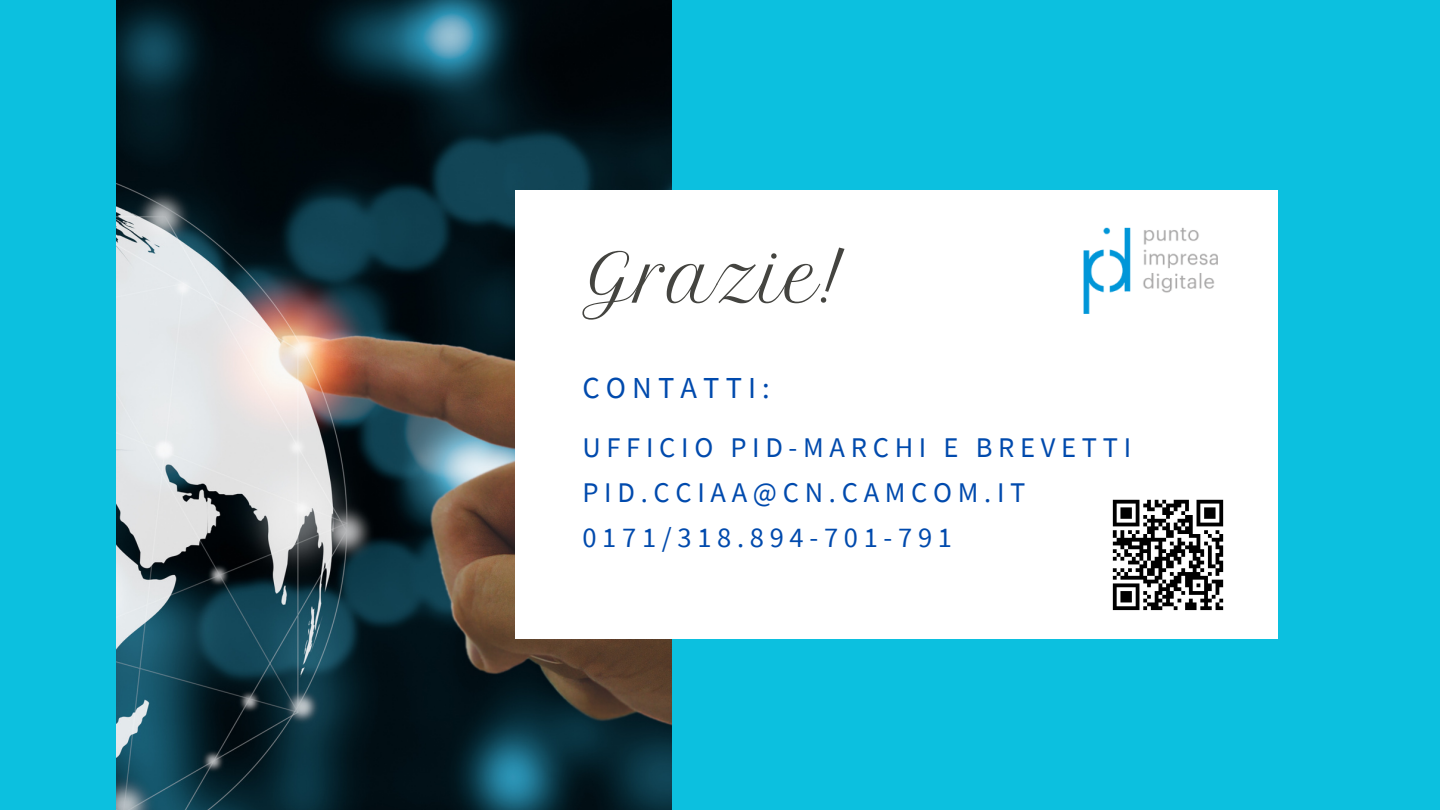
<style>
.page{position:relative;width:1440px;height:810px;background:#0cc0df}
.page>*{position:absolute;margin:0;border:0;box-sizing:border-box;transform-origin:0 0}
.t1{font:66px "Petit Formal Script";color:#444440}
.t2{font:30.5px "Source Sans Pro";letter-spacing:.2em;color:#004aad}
.t3{font:28.5px "Source Sans Pro";letter-spacing:.2em;color:#004aad}
</style>
<div class="page">
<img style="left:117px;top:0;width:554px;height:810px">
<div style="left:516px;top:190px;width:762px;height:448px;background:#fff"></div>
<img style="left:1083px;top:227px;width:135px;height:87px">
<svg style="left:1112px;top:499px;width:112px;height:112px"></svg>
<p class="t1" style="left:582px;top:237px;width:262px">Grazie!</p>
<p class="t2" style="left:582px;top:368px;width:189px">CONTATTI:</p>
<p class="t3" style="left:582px;top:429px;width:550px">UFFICIO PID-MARCHI E BREVETTI</p>
<p class="t3" style="left:582px;top:474px;width:445px">PID.CCIAA@CN.CAMCOM.IT</p>
<p class="t3" style="left:582px;top:519px;width:371px">0171/318.894-701-791</p>
</div>
